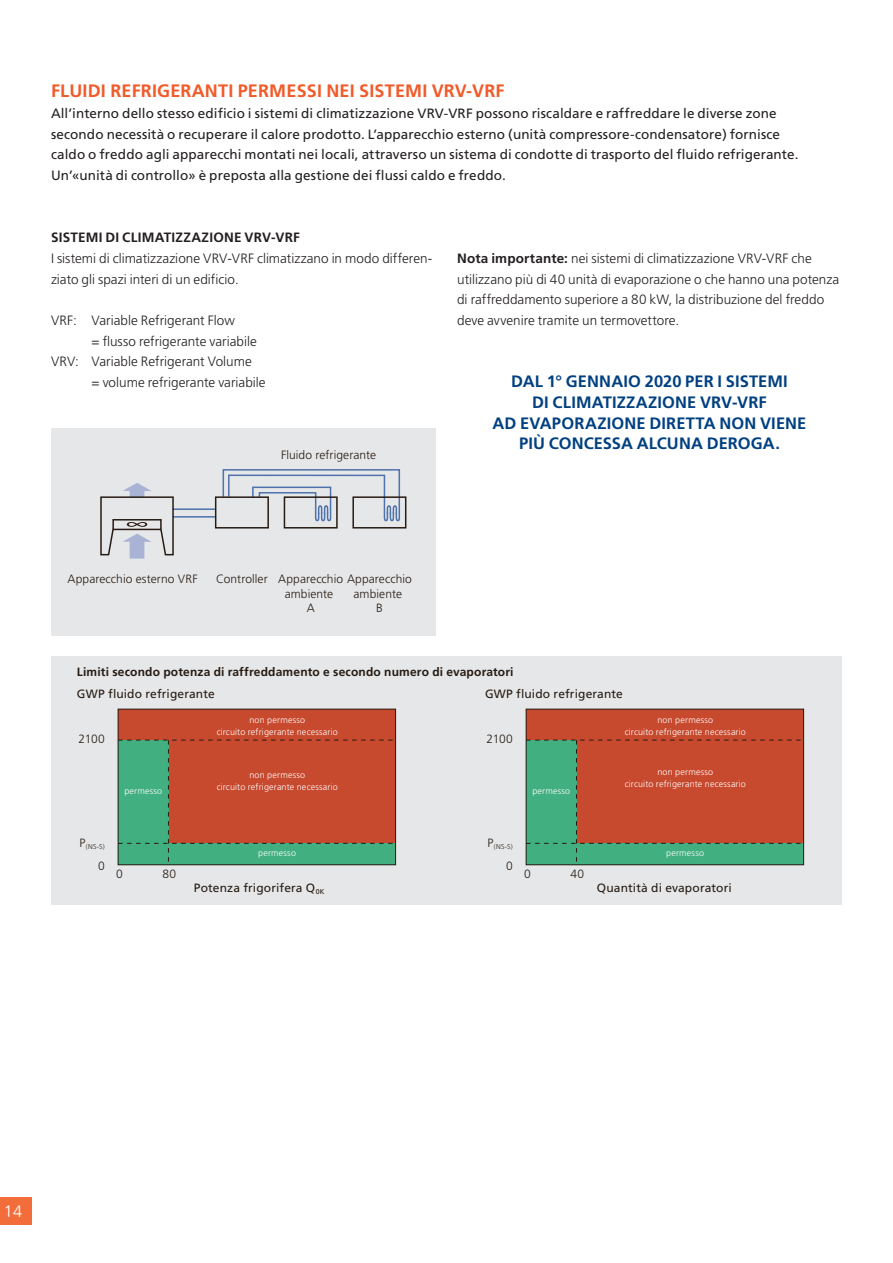
<style>
.page{position:relative;width:893px;height:1263px;background:#fff}
.page>*{position:absolute;margin:0;border:0;box-sizing:border-box;transform-origin:0 0}
.Kapitel_Zwischentite{font:700 18px "Frutiger LT Std";letter-spacing:.01em;color:#f15b2a}
.Zitatstil_Zitat{font:700 16.5px/20.7px "Frutiger LT Std";letter-spacing:.005em;color:#014081;text-align:center}
.t1{font:300 16.5px "Frutiger LT Std";color:#fff}
.Fliesstext{font:300 13.5px/20.7px "Frutiger LT Std";color:#231f20}
.Lead{font:13.5px/20.7px "Frutiger";letter-spacing:.005em;color:#231f20}
.Paragraphentitel{font:700 13.5px "Frutiger LT Std";letter-spacing:.015em;color:#231f20}
.t2{font:300 12px/14.4px "Frutiger";letter-spacing:.005em;color:#271b12;text-align:center}
.t3{font:12px "Frutiger";letter-spacing:.01em;color:#271b12}
.t4{font:700 12px "Frutiger";letter-spacing:.015em;color:#271b12}
.t5{font:300 9px/12px "Frutiger";letter-spacing:.02em;color:#fff;text-align:center}
.t6{font:300 7.05px "Frutiger";color:#271b12}
.s1{font-weight:700}
</style>
<div class="page">
<div style="left:0;top:1197px;width:32px;height:28px;background:#f26d39"></div>
<div style="left:51px;top:656px;width:791px;height:248px;background:#e6e7e9"></div>
<div style="left:118px;top:709px;width:278px;height:32px;background:#c7492e"></div>
<svg style="left:118px;top:740px;width:278px;height:125px;background:#996746"></svg>
<div style="left:526px;top:709px;width:278px;height:32px;background:#c7492e"></div>
<svg style="left:526px;top:740px;width:278px;height:125px;background:#996746"></svg>
<div style="left:51px;top:428px;width:385px;height:207px;background:#e6e7e9"></div>
<hr style="left:173px;top:508px;width:43px;height:2px;background:#4d72ac">
<svg style="left:222px;top:469px;width:179px;height:53px"></svg>
<hr style="left:173px;top:516px;width:43px;height:2px;background:#4d72ac">
<div style="left:215px;top:496px;width:54px;height:32px;border:2px solid #271b12"></div>
<div style="left:284px;top:496px;width:54px;height:32px;border:2px solid #271b12"></div>
<div style="left:352px;top:496px;width:54px;height:32px;border:2px solid #271b12"></div>
<svg style="left:100px;top:483px;width:75px;height:76px"></svg>
<div style="left:112px;top:519px;width:50px;height:11px;border:2px solid #271b12"></div>
<p class="Kapitel_Zwischentite" style="left:51px;top:80px;width:455px">FLUIDI REFRIGERANTI PERMESSI NEI SISTEMI VRV-VRF</p>
<p class="Lead" style="left:51px;top:103px;width:749px">All’interno dello stesso edificio i sistemi di climatizzazione VRV-VRF possono riscaldare e raffreddare le diverse zone secondo necessità o recuperare il calore prodotto. L’apparecchio esterno (unità compressore-condensatore) fornisce caldo o freddo agli apparecchi montati nei locali, attraverso un sistema di condotte di trasporto del fluido refrigerante.<br>Un’«unità di controllo» è preposta alla gestione dei flussi caldo e freddo.</p>
<p class="Paragraphentitel" style="left:51px;top:230px;width:250px">SISTEMI DI CLIMATIZZAZIONE VRV-VRF</p>
<p class="Fliesstext" style="left:51px;top:248px;width:383px">I sistemi di climatizzazione VRV-VRF climatizzano in modo differen&shy;ziato gli spazi interi di un edificio.</p>
<p class="Fliesstext" style="left:51px;top:310px;width:185px">VRF: Variable Refrigerant Flow</p>
<p class="Fliesstext" style="left:92px;top:331px;width:167px">= flusso refrigerante variabile</p>
<p class="Fliesstext" style="left:51px;top:352px;width:202px">VRV: Variable Refrigerant Volume</p>
<p class="Fliesstext" style="left:92px;top:372px;width:176px">= volume refrigerante variabile</p>
<p class="t2" style="left:281px;top:448px;width:97px">Fluido refrigerante</p>
<p class="Fliesstext" style="left:457px;top:248px;width:384px"><span class="s1">Nota importante:</span> nei sistemi di climatizzazione VRV-VRF che utilizzano più di 40 unità di evaporazione o che hanno una potenza di raffreddamento superiore a 80 kW, la distribuzione del freddo deve avvenire tramite un termovettore.</p>
<p class="Zitatstil_Zitat" style="left:493px;top:371px;width:315px">DAL 1° GENNAIO 2020 PER I SISTEMI<br>DI CLIMATIZZAZIONE VRV-VRF<br>AD EVAPORAZIONE DIRETTA NON VIENE<br>PIÙ CONCESSA ALCUNA DEROGA.</p>
<p class="t2" style="left:68px;top:572px;width:132px">Apparecchio esterno VRF</p>
<p class="t2" style="left:216px;top:572px;width:53px">Controller</p>
<p class="t2" style="left:278px;top:572px;width:135px">Apparecchio Apparecchio</p>
<p class="t2" style="left:285px;top:587px;width:50px">ambiente</p>
<p class="t2" style="left:307px;top:601px;width:10px">A</p>
<p class="t2" style="left:354px;top:587px;width:50px">ambiente<br>B</p>
<p class="t4" style="left:77px;top:665px;width:438px">Limiti secondo potenza di raffreddamento e secondo numero di evaporatori</p>
<p class="t3" style="left:77px;top:686px;width:139px">GWP fluido refrigerante</p>
<p class="t3" style="left:485px;top:686px;width:139px">GWP fluido refrigerante</p>
<p class="t2" style="left:79px;top:732px;width:28px">2100</p>
<p class="t5" style="left:217px;top:714px;width:123px">non permesso<br>circuito refrigerante necessario</p>
<p class="t2" style="left:487px;top:732px;width:28px">2100</p>
<p class="t5" style="left:625px;top:714px;width:123px">non permesso<br>circuito refrigerante necessario</p>
<p class="t5" style="left:124px;top:785px;width:39px">permesso</p>
<p class="t5" style="left:217px;top:769px;width:123px">non permesso<br>circuito refrigerante necessario</p>
<p class="t5" style="left:532px;top:785px;width:39px">permesso</p>
<p class="t5" style="left:625px;top:766px;width:123px">non permesso<br>circuito refrigerante necessario</p>
<p class="t6" style="left:79px;top:842px;width:27px"><sup>P</sup>(NS-S)</p>
<p class="t2" style="left:98px;top:859px;width:8px">0</p>
<p class="t2" style="left:116px;top:867px;width:8px">0</p>
<p class="t2" style="left:163px;top:867px;width:15px">80</p>
<p class="t5" style="left:258px;top:847px;width:39px">permesso</p>
<p class="t6" style="left:487px;top:842px;width:27px"><sup>P</sup>(NS-S)</p>
<p class="t2" style="left:506px;top:859px;width:8px">0</p>
<p class="t2" style="left:524px;top:867px;width:8px">0</p>
<p class="t2" style="left:571px;top:867px;width:15px">40</p>
<p class="t5" style="left:666px;top:847px;width:39px">permesso</p>
<p class="t3" style="left:194px;top:880px;width:132px">Potenza frigorifera Q<sub>0K</sub></p>
<p class="t3" style="left:597px;top:880px;width:136px">Quantità di evaporatori</p>
<p class="t1" style="left:4px;top:1202px;width:20px">14</p>
</div>
